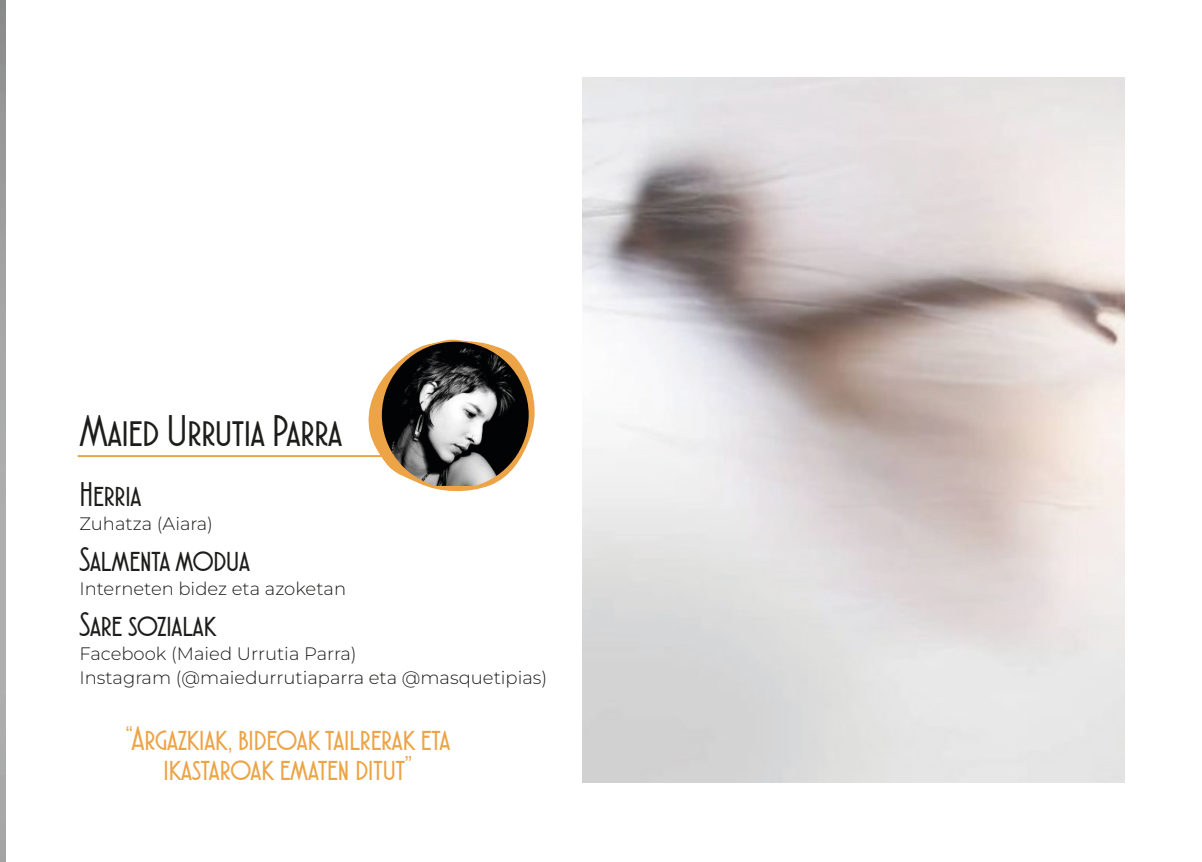
<style>
.page{position:relative;width:1202px;height:862px;background:#fff}
.page>*{position:absolute;margin:0;border:0;box-sizing:border-box;transform-origin:0 0}
.t1{font:44px "Atlantic Cruise";color:#1d1d1b}
.t2{font:34px "Atlantic Cruise";color:#eca447}
.t3{font:34px "Atlantic Cruise";color:#1d1d1b}
.t4{font:300 18px "Montserrat";color:#1d1d1b}
</style>
<div class="page">
<hr style="left:78px;top:455px;width:432px;height:2px;background:#eca447">
<svg style="left:364px;top:339px;width:171px;height:153px"></svg>
<img style="left:382px;top:342px;width:147px;height:144px">
<img style="left:583px;top:78px;width:541px;height:705px">
<p class="t1" style="left:79px;top:408px;width:264px">Maied Urrutia Parra</p>
<p class="t3" style="left:79px;top:477px;width:64px">Herria</p>
<p class="t4" style="left:79px;top:512px;width:135px">Zuhatza (Aiara)</p>
<p class="t3" style="left:79px;top:542px;width:172px">Salmenta modua</p>
<p class="t4" style="left:79px;top:576px;width:268px">Interneten bidez eta azoketan</p>
<p class="t3" style="left:79px;top:607px;width:138px">Sare sozialak</p>
<p class="t4" style="left:79px;top:641px;width:279px">Facebook (Maied Urrutia Parra)</p>
<p class="t4" style="left:79px;top:665px;width:469px">Instagram (@maiedurrutiaparra eta @masquetipias)</p>
<p class="t2" style="left:126px;top:720px;width:326px">“Argazkiak, bideoak tailrerak eta</p>
<p class="t2" style="left:164px;top:750px;width:250px">ikastaroak ematen ditut”</p>
</div>
